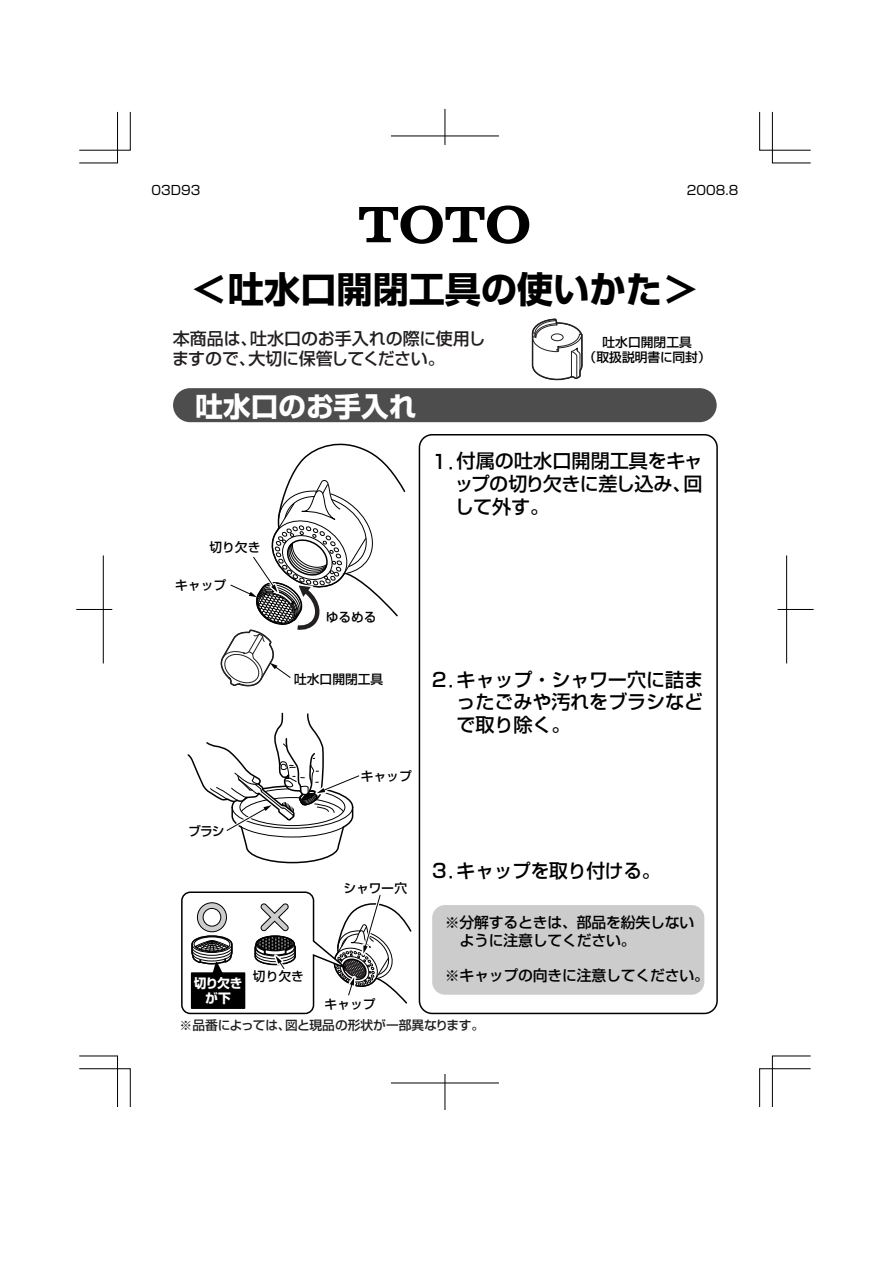
<style>
.page{position:relative;width:893px;height:1263px;background:#fff}
.page>*{position:absolute;margin:0;border:0;box-sizing:border-box;transform-origin:0 0}
.t1{font:700 36.15px "Shin Go";color:#000}
.t2{font:700 27.6px "Shin Go";color:#fff}
.t3{font:500 19.2px/23px "Shin Go";letter-spacing:-.01em;color:#000;text-align:justify}
.t4{font:500 16.95px/20.7px "Shin Go";letter-spacing:-.01em;color:#231f20}
.t5{font:500 14.85px/17.9px "Shin Go";letter-spacing:-.015em;color:#000}
.t6{font:500 12.75px/15px "Shin Go";color:#000;text-align:center}
.t7{font:500 12.75px "Shin Go";letter-spacing:-.01em;color:#231f20}
.t8{font:12.75px "Shin Go";color:#000}
.t9{font:700 12.75px/15px "Shin Go";letter-spacing:-.045em;color:#fff;text-align:center}
</style>
<div class="page">
<div style="left:419px;top:434px;width:299px;height:580px;border:2px solid #000;border-radius:13px"></div>
<svg style="left:531px;top:318px;width:52px;height:63px"></svg>
<div style="left:173px;top:388px;width:544px;height:34px;background:#4d4d4d;border-radius:17px"></div>
<div style="left:432px;top:905px;width:272px;height:90px;background:#ccc;border-radius:13px"></div>
<svg style="left:181px;top:891px;width:231px;height:124px"></svg>
<svg style="left:187px;top:443px;width:219px;height:421px"></svg>
<svg style="left:359px;top:205px;width:170px;height:39px"></svg>
<svg style="left:79px;top:1055px;width:52px;height:52px"></svg>
<svg style="left:79px;top:111px;width:52px;height:52px"></svg>
<svg style="left:759px;top:111px;width:52px;height:52px"></svg>
<svg style="left:759px;top:1055px;width:52px;height:52px"></svg>
<hr style="left:76px;top:609px;width:36px;height:1px;background:#000">
<hr style="left:103px;top:555px;width:1px;height:108px;background:#000">
<hr style="left:778px;top:609px;width:36px;height:1px;background:#000">
<hr style="left:786px;top:555px;width:1px;height:108px;background:#000">
<hr style="left:391px;top:136px;width:108px;height:1px;background:#000">
<hr style="left:445px;top:109px;width:1px;height:36px;background:#000">
<hr style="left:391px;top:1083px;width:108px;height:1px;background:#000">
<hr style="left:445px;top:1074px;width:1px;height:36px;background:#000">
<p class="t8" style="left:152px;top:182px;width:51px">03D93</p>
<p class="t8" style="left:687px;top:182px;width:53px">2008.8</p>
<h1 class="t1" style="left:192px;top:265px;width:507px">＜吐水口開閉工具の使いかた＞</h1>
<p class="t4" style="left:172px;top:327px;width:315px">本商品は、吐水口のお手入れの際に使用しますので、大切に保管してください。</p>
<h2 class="t2" style="left:195px;top:388px;width:223px">吐水口のお手入れ</h2>
<p class="t6" style="left:583px;top:334px;width:129px">吐水口開閉工具<br>（取扱説明書に同封）</p>
<p class="t6" style="left:209px;top:539px;width:53px">切り欠き</p>
<p class="t6" style="left:175px;top:577px;width:53px">キャップ</p>
<p class="t6" style="left:326px;top:609px;width:53px">ゆるめる</p>
<p class="t6" style="left:294px;top:671px;width:91px">吐水口開閉工具</p>
<p class="t6" style="left:188px;top:823px;width:38px">ブラシ</p>
<p class="t6" style="left:361px;top:768px;width:53px">キャップ</p>
<p class="t6" style="left:343px;top:880px;width:65px">シャワー穴</p>
<p class="t9" style="left:194px;top:975px;width:50px">切り欠きが下</p>
<p class="t6" style="left:253px;top:968px;width:53px">切り欠き</p>
<p class="t6" style="left:325px;top:996px;width:53px">キャップ</p>
<p class="t3" style="left:454px;top:449px;width:250px">付属の吐水口開閉工具をキャップの切り欠きに差し込み、回して外す。</p>
<p class="t3" style="left:432px;top:449px;width:35px">1．</p>
<p class="t3" style="left:457px;top:667px;width:248px">キャップ・シャワー穴に詰まったごみや汚れをブラシなどで取り除く。</p>
<p class="t3" style="left:432px;top:667px;width:35px">2．</p>
<p class="t3" style="left:432px;top:858px;width:230px">3．キャップを取り付ける。</p>
<p class="t5" style="left:460px;top:912px;width:236px;text-indent:-15px">※分解するときは、部品を紛失しないように注意してください。</p>
<p class="t5" style="left:445px;top:966px;width:266px">※キャップの向きに注意してください。</p>
<p class="t7" style="left:180px;top:1016px;width:306px">※品番によっては、図と現品の形状が一部異なります。</p>
</div>
